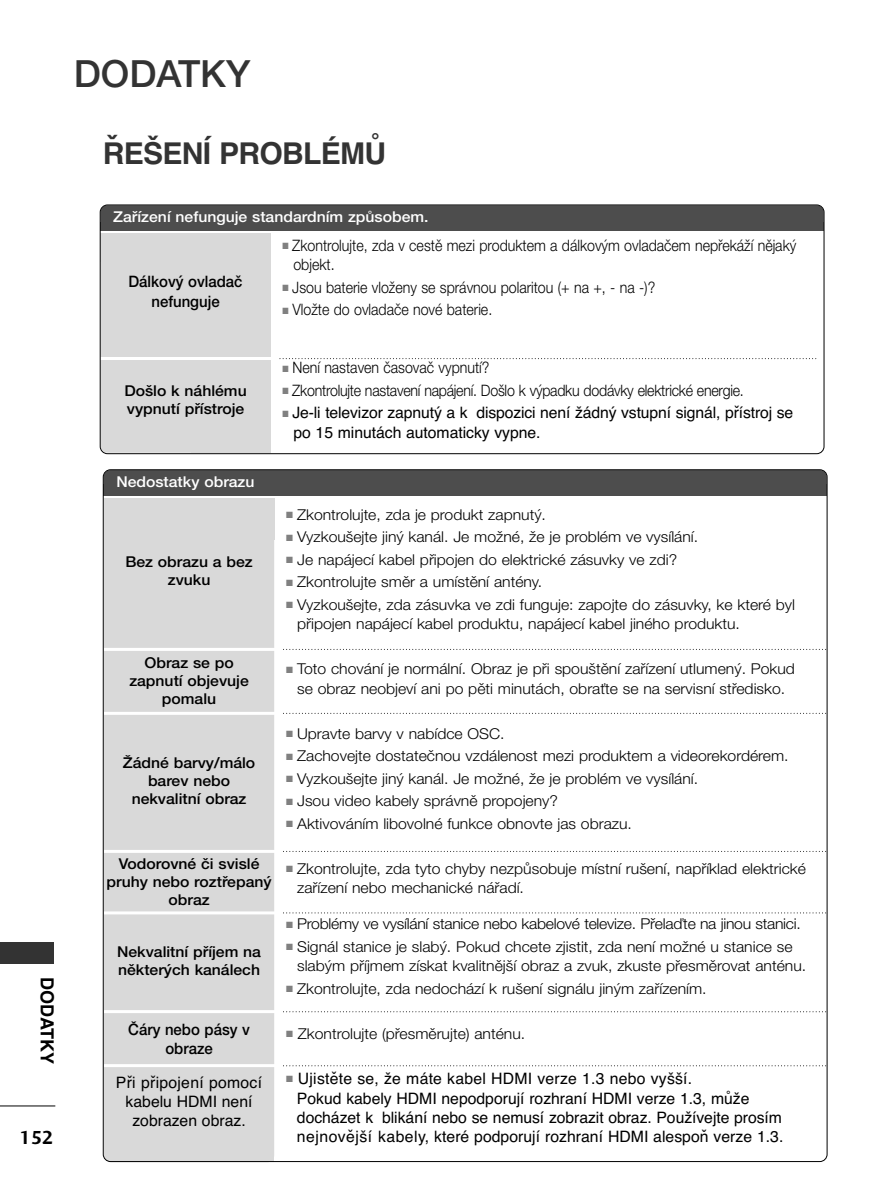
<style>
.page{position:relative;width:893px;height:1190px;background:#fff}
.page>*{position:absolute;margin:0;border:0;box-sizing:border-box;transform-origin:0 0}
.t1{font:500 37.5px "Helvetica Neue CE";color:#333}
.t2{font:700 30px "Helvetica CE";letter-spacing:-.02em;color:#333}
.t3{font:19.5px "Charlotte Sans Bold Plain";color:#000}
.t4{font:700 18px "Helvetica CE";color:#000}
.t5{font:15.75px/18.9px "Helvetica CE";color:#000}
.t6{font:300 15.75px/19.5px "Helvetica Neue CE";color:#000;scale:.9 1}
.t7{font:500 15.75px/19.5px "Helvetica Neue CE";color:#000;text-align:center;scale:.95 1}
.t8{font:300 15px/19.5px "Helvetica Neue CE";color:#000;scale:1.05 1}
.t9{font:500 15px/18px "Helvetica Neue CE";color:#000;text-align:center;scale:1.05 1}
.t10{font:500 15px "Helvetica Neue CE";color:#fff;scale:1.05 1}
.s1{color:#808080}
</style>
<div class="page">
<hr style="left:0;top:1105px;width:55px;height:1px;background:#000">
<div style="left:0;top:942px;width:54px;height:21px;background:#333"></div>
<div style="left:100px;top:233px;width:171px;height:220px;background:#d9d9d9;border-radius:7px"></div>
<div style="left:100px;top:233px;width:171px;height:29px;background:#d9d9d9"></div>
<div style="left:100px;top:205px;width:723px;height:26px;background:#4d4d4d;border-radius:7px"></div>
<div style="left:100px;top:222px;width:723px;height:9px;background:#4d4d4d"></div>
<svg style="left:280px;top:358px;width:536px;height:1px"></svg>
<hr style="left:100px;top:357px;width:171px;height:2px;background:#fff">
<div style="left:104px;top:498px;width:170px;height:664px;background:#d9d9d9;border-radius:7px"></div>
<div style="left:104px;top:498px;width:170px;height:42px;background:#d9d9d9"></div>
<div style="left:104px;top:470px;width:722px;height:25px;background:#4d4d4d;border-radius:7px"></div>
<hr style="left:100px;top:648px;width:178px;height:3px;background:#fff">
<svg style="left:283px;top:649px;width:540px;height:1px"></svg>
<hr style="left:100px;top:712px;width:178px;height:3px;background:#fff">
<svg style="left:283px;top:713px;width:540px;height:1px"></svg>
<hr style="left:100px;top:911px;width:178px;height:3px;background:#fff">
<svg style="left:283px;top:912px;width:540px;height:1px"></svg>
<hr style="left:100px;top:1010px;width:178px;height:3px;background:#fff">
<svg style="left:283px;top:1011px;width:540px;height:1px"></svg>
<hr style="left:100px;top:1064px;width:178px;height:3px;background:#fff">
<svg style="left:283px;top:1065px;width:540px;height:1px"></svg>
<hr style="left:100px;top:850px;width:178px;height:3px;background:#fff">
<svg style="left:283px;top:851px;width:540px;height:1px"></svg>
<div style="left:100px;top:205px;width:724px;height:249px;border:1px solid #000;border-radius:7px"></div>
<p class="t4" style="left:54px;top:976px;width:89px;rotate:90deg">DODATKY</p>
<h3 class="t3" style="left:19px;top:1129px;width:36px">152</h3>
<h1 class="t1" style="left:74px;top:60px;width:178px">DODATKY</h1>
<h2 class="t2" style="left:103px;top:142px;width:285px">ŘEŠENÍ PROBLÉMŮ</h2>
<p class="t10" style="left:113px;top:211px;width:302px">Zafiízení nefunguje standardním zpÛsobem.</p>
<p class="t7" style="left:128px;top:274px;width:122px">Dálkov˘ ovladaã nefunguje</p>
<p class="t6" style="left:293px;top:237px;width:560px;text-indent:-11px"><span class="s1">■</span> Zkontrolujte, zda v cestû mezi produktem a dálkov˘m ovladaãem nepfiekáÏí nûjak˘ objekt.</p>
<p class="t6" style="left:282px;top:279px;width:415px"><span class="s1">■</span> Jsou baterie vloÏeny se správnou polaritou (+ na +, - na -)?</p>
<p class="t6" style="left:282px;top:301px;width:234px"><span class="s1">■</span> VloÏte do ovladaãe nové baterie.</p>
<p class="t9" style="left:124px;top:383px;width:118px;text-align:left">Do‰lo k náhlému vypnutí pfiístroje</p>
<p class="t6" style="left:282px;top:360px;width:231px"><span class="s1">■</span> Není nastaven ãasovaã vypnutí?</p>
<p class="t6" style="left:282px;top:382px;width:514px"><span class="s1">■</span> Zkontrolujte nastavení napájení. Do‰lo k v˘padku dodávky elektrické energie.</p>
<p class="t5" style="left:293px;top:404px;width:501px;line-height:19.5px;text-indent:-11px"><span class="s1">■</span> Je-li televizor zapnutý a k dispozici není žádný vstupní signál, přístroj se po 15 minutách automaticky vypne.</p>
<p class="t10" style="left:116px;top:475px;width:133px">Nedostatky obrazu</p>
<p class="t9" style="left:125px;top:554px;width:123px">Bez obrazu a bez zvuku</p>
<p class="t9" style="left:129px;top:655px;width:115px">Obraz se po zapnutí objevuje pomalu</p>
<p class="t9" style="left:123px;top:755px;width:127px">Îádné barvy/málo barev nebo nekvalitní obraz</p>
<p class="t9" style="left:106px;top:856px;width:159px">Vodorovné ãi svislé pruhy nebo roztfiepan˘ obraz</p>
<p class="t9" style="left:117px;top:944px;width:138px;text-align:left">Nekvalitní pfiíjem na nûkter˘ch kanálech</p>
<p class="t7" style="left:128px;top:1022px;width:129px;line-height:18.9px">âáry nebo pásy v obraze</p>
<p class="t5" style="left:116px;top:1074px;width:148px;text-align:center">Při připojení pomocí kabelu HDMI není zobrazen obraz.</p>
<p class="t8" style="left:286px;top:506px;width:249px"><span class="s1">■</span> Zkontrolujte, zda je produkt zapnut˘.</p>
<p class="t8" style="left:286px;top:529px;width:394px"><span class="s1">■</span> Vyzkou‰ejte jin˘ kanál. Je moÏné, Ïe je problém ve vysílání.</p>
<p class="t8" style="left:286px;top:551px;width:374px"><span class="s1">■</span> Je napájecí kabel pfiipojen do elektrické zásuvky ve zdi?</p>
<p class="t8" style="left:286px;top:574px;width:245px"><span class="s1">■</span> Zkontrolujte smûr a umístûní antény.</p>
<p class="t8" style="left:297px;top:596px;width:476px;text-indent:-11px"><span class="s1">■</span> Vyzkou‰ejte, zda zásuvka ve zdi funguje: zapojte do zásuvky, ke které byl pfiipojen napájecí kabel produktu, napájecí kabel jiného produktu.</p>
<p class="t8" style="left:286px;top:661px;width:486px;text-align:center"><span class="s1">■</span> Toto chování je normální. Obraz je pfii spou‰tûní zafiízení utlumen˘. Pokud se obraz neobjeví ani po pûti minutách, obraÈte se na servisní stfiedisko.</p>
<p class="t8" style="left:286px;top:725px;width:209px"><span class="s1">■</span> Upravte barvy v nabídce OSC.</p>
<p class="t8" style="left:286px;top:748px;width:480px"><span class="s1">■</span> Zachovejte dostateãnou vzdálenost mezi produktem a videorekordérem.</p>
<p class="t8" style="left:286px;top:770px;width:394px"><span class="s1">■</span> Vyzkou‰ejte jin˘ kanál. Je moÏné, Ïe je problém ve vysílání.</p>
<p class="t8" style="left:286px;top:793px;width:260px"><span class="s1">■</span> Jsou video kabely správnû propojeny?</p>
<p class="t8" style="left:286px;top:815px;width:331px"><span class="s1">■</span> Aktivováním libovolné funkce obnovte jas obrazu.</p>
<p class="t8" style="left:297px;top:860px;width:486px;text-indent:-11px"><span class="s1">■</span> Zkontrolujte, zda tyto chyby nezpÛsobuje místní ru‰ení, napfiíklad elektrické zafiízení nebo mechanické náfiadí.</p>
<p class="t8" style="left:286px;top:915px;width:491px"><span class="s1">■</span> Problémy ve vysílání stanice nebo kabelové televize. Pfielaìte na jinou stanici.</p>
<p class="t8" style="left:297px;top:938px;width:486px;text-indent:-11px"><span class="s1">■</span> Signál stanice je slab˘. Pokud chcete zjistit, zda není moÏné u stanice se slab˘m pfiíjmem získat kvalitnûj‰í obraz a zvuk, zkuste pfiesmûrovat anténu.</p>
<p class="t8" style="left:286px;top:980px;width:402px"><span class="s1">■</span> Zkontrolujte, zda nedochází k ru‰ení signálu jin˘m zafiízením.</p>
<p class="t8" style="left:286px;top:1025px;width:229px"><span class="s1">■</span> Zkontrolujte (pfiesmûrujte) anténu.</p>
<p class="t5" style="left:297px;top:1069px;width:454px;line-height:20.7px;text-indent:-11px"><span class="s1">■</span> Ujistěte se, že máte kabel HDMI verze 1.3 nebo vyšší.<br>Pokud kabely HDMI nepodporují rozhraní HDMI verze 1.3, může</p>
<p class="t5" style="left:297px;top:1109px;width:488px">docházet k blikání nebo se nemusí zobrazit obraz. Používejte prosím nejnovější kabely, které podporují rozhraní HDMI alespoň verze 1.3.</p>
</div>
